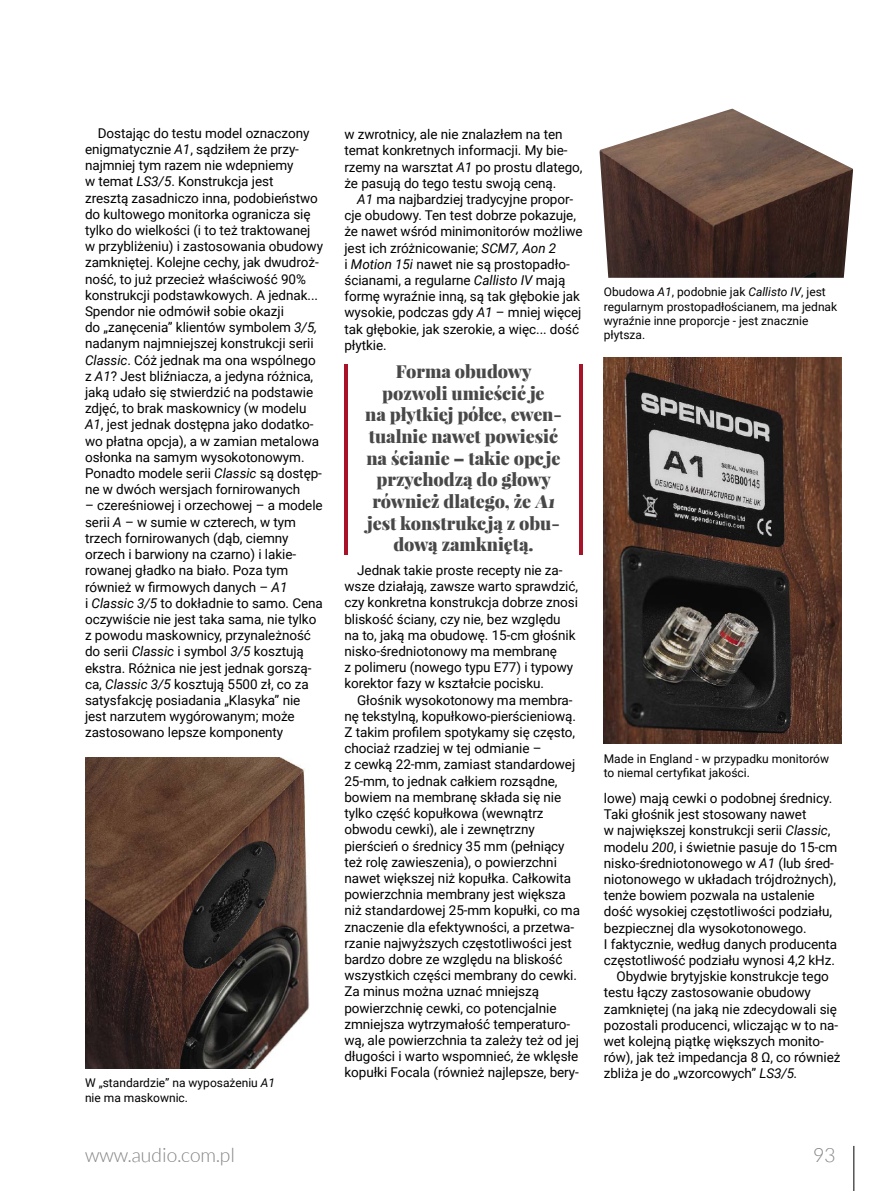
<style>
.page{position:relative;width:893px;height:1191px;background:#fff}
.page>*{position:absolute;margin:0;border:0;box-sizing:border-box;transform-origin:0 0}
.t1{font:300 19.5px "Lato";color:#858585}
.t2{font:900 18px/21.6px "Playfair Display";letter-spacing:-.005em;color:#484848;text-align:center}
.t3{font:13.5px/16.2px "Roboto";letter-spacing:-.005em;color:#000}
.t4{font:12px/14.4px "Roboto";color:#000}
.s1{font-style:italic}
</style>
<div class="page">
<hr style="left:854px;top:1145px;width:1px;height:46px;background:#000">
<hr style="left:344px;top:364px;width:4px;height:190px;background:#a9132a">
<hr style="left:579px;top:364px;width:4px;height:190px;background:#a9132a">
<img style="left:85px;top:757px;width:225px;height:311px">
<img style="left:599px;top:109px;width:254px;height:169px">
<img style="left:604px;top:358px;width:238px;height:385px">
<p class="t3" style="left:85px;top:124px;width:240px;text-indent:13px">Dostając do testu model oznaczony enigmatycznie <span class="s1">A1</span>, sądziłem że przy&shy;najmniej tym razem nie wdepniemy<br>w temat <span class="s1">LS3/5</span>. Konstrukcja jest<br>zresztą zasadniczo inna, podobieństwo do kultowego monitorka ogranicza się tylko do wielkości (i to też traktowanej w przybliżeniu) i zastosowania obudowy zamkniętej. Kolejne cechy, jak dwudroż&shy;ność, to już przecież właściwość 90% konstrukcji podstawkowych. A jednak...<br>Spendor nie odmówił sobie okazji<br>do „zanęcenia” klientów symbolem <span class="s1">3/5, </span>nadanym najmniejszej konstrukcji serii <span class="s1">Classic</span>. Cóż jednak ma ona wspólnego z <span class="s1">A1</span>? Jest bliźniacza, a jedyna różnica, jaką udało się stwierdzić na podstawie zdjęć, to brak maskownicy (w modelu <span class="s1">A1</span>, jest jednak dostępna jako dodatko&shy;wo płatna opcja), a w zamian metalowa osłonka na samym wysokotonowym.<br>Ponadto modele serii <span class="s1">Classic</span> są dostęp&shy;ne w dwóch wersjach fornirowanych</p>
<p class="t3" style="left:85px;top:497px;width:239px">– czereśniowej i orzechowej – a modele serii <span class="s1">A</span> – w sumie w czterech, w tym trzech fornirowanych (dąb, ciemny orzech i barwiony na czarno) i lakie&shy;rowanej gładko na biało. Poza tym również w firmowych danych – <span class="s1">A1<br></span>i <span class="s1">Classic 3/5</span> to dokładnie to samo. Cena oczywiście nie jest taka sama, nie tylko z powodu maskownicy, przynależność do serii <span class="s1">Classic</span> i symbol <span class="s1">3/5</span> kosztują ekstra. Różnica nie jest jednak gorszą&shy;ca, <span class="s1">Classic 3/5</span> kosztują 5500 zł, co za satysfakcję posiadania „Klasyka” nie jest narzutem wygórowanym; może zastosowano lepsze komponenty</p>
<p class="t4" style="left:85px;top:1075px;width:192px">W „standardzie” na wyposażeniu <span class="s1">A1 </span>nie ma maskownic.</p>
<p class="t3" style="left:344px;top:126px;width:240px">w zwrotnicy, ale nie znalazłem na ten temat konkretnych informacji. My bie&shy;rzemy na warsztat <span class="s1">A1</span> po prostu dlatego, że pasują do tego testu swoją ceną.</p>
<p class="t3" style="left:344px;top:191px;width:240px;text-indent:13px"><span class="s1">A1</span> ma najbardziej tradycyjne propor&shy;cje obudowy. Ten test dobrze pokazuje, że nawet wśród minimonitorów możliwe jest ich zróżnicowanie; <span class="s1">SCM7, Aon 2<br></span>i <span class="s1">Motion 15i</span> nawet nie są prostopadło&shy;ścianami, a regularne <span class="s1">Callisto IV</span> mają formę wyraźnie inną, są tak głębokie jak wysokie, podczas gdy <span class="s1">A1</span> – mniej więcej tak głębokie, jak szerokie, a więc... dość płytkie.</p>
<h2 class="t2" style="left:365px;top:360px;width:198px">Forma obudowy pozwoli umieścić je<br>na płytkiej półce, ewen&shy;tualnie nawet powiesić na ścianie – takie opcje przychodzą do głowy również dlatego, że A1 jest konstrukcją z obu&shy;dową zamkniętą.</h2>
<p class="t3" style="left:344px;top:561px;width:235px;text-indent:13px">Jednak takie proste recepty nie za&shy;wsze działają, zawsze warto sprawdzić, czy konkretna konstrukcja dobrze znosi bliskość ściany, czy nie, bez względu na to, jaką ma obudowę. 15-cm głośnik nisko-średniotonowy ma membranę<br>z polimeru (nowego typu E77) i typowy korektor fazy w kształcie pocisku.</p>
<p class="t3" style="left:344px;top:691px;width:237px;text-indent:13px">Głośnik wysokotonowy ma membra&shy;nę tekstylną, kopułkowo-pierścieniową.<br>Z takim profilem spotykamy się często, chociaż rzadziej w tej odmianie –<br>z cewką 22-mm, zamiast standardowej 25-mm, to jednak całkiem rozsądne, bowiem na membranę składa się nie tylko część kopułkowa (wewnątrz obwodu cewki), ale i zewnętrzny pierścień o średnicy 35 mm (pełniący też rolę zawieszenia), o powierzchni nawet większej niż kopułka. Całkowita powierzchnia membrany jest większa niż standardowej 25-mm kopułki, co ma znaczenie dla efektywności, a przetwa&shy;rzanie najwyższych częstotliwości jest bardzo dobre ze względu na bliskość wszystkich części membrany do cewki.<br>Za minus można uznać mniejszą powierzchnię cewki, co potencjalnie zmniejsza wytrzymałość temperaturo&shy;wą, ale powierzchnia ta zależy też od jej długości i warto wspomnieć, że wklęsłe kopułki Focala (również najlepsze, bery-</p>
<p class="t4" style="left:604px;top:284px;width:235px">Obudowa <span class="s1">A1</span>, podobnie jak <span class="s1">Callisto IV</span>, jest regularnym prostopadłościanem, ma jednak wyraźnie inne proporcje - jest znacznie płytsza.</p>
<p class="t4" style="left:604px;top:751px;width:227px">Made in England - w przypadku monitorów to niemal certyfikat jakości.</p>
<p class="t3" style="left:604px;top:789px;width:230px">lowe) mają cewki o podobnej średnicy.</p>
<p class="t3" style="left:604px;top:805px;width:204px">Taki głośnik jest stosowany nawet</p>
<p class="t3" style="left:604px;top:822px;width:228px">w największej konstrukcji serii <span class="s1">Classic</span>,</p>
<p class="t3" style="left:604px;top:838px;width:235px">modelu <span class="s1">200</span>, i świetnie pasuje do 15-cm</p>
<p class="t3" style="left:604px;top:854px;width:232px">nisko-średniotonowego w <span class="s1">A1</span> (lub śred-</p>
<p class="t3" style="left:604px;top:870px;width:234px">niotonowego w układach trójdrożnych),</p>
<p class="t3" style="left:604px;top:886px;width:212px">tenże bowiem pozwala na ustalenie</p>
<p class="t3" style="left:604px;top:903px;width:230px">dość wysokiej częstotliwości podziału,</p>
<p class="t3" style="left:604px;top:919px;width:204px">bezpiecznej dla wysokotonowego.</p>
<p class="t3" style="left:604px;top:935px;width:235px">I faktycznie, według danych producenta</p>
<p class="t3" style="left:604px;top:951px;width:233px">częstotliwość podziału wynosi 4,2 kHz.</p>
<p class="t3" style="left:617px;top:967px;width:214px">Obydwie brytyjskie konstrukcje tego</p>
<p class="t3" style="left:604px;top:984px;width:209px">testu łączy zastosowanie obudowy</p>
<p class="t3" style="left:604px;top:1000px;width:235px">zamkniętej (na jaką nie zdecydowali się</p>
<p class="t3" style="left:604px;top:1016px;width:236px">pozostali producenci, wliczając w to na-</p>
<p class="t3" style="left:604px;top:1032px;width:222px">wet kolejną piątkę większych monito-</p>
<p class="t3" style="left:604px;top:1048px;width:238px">rów), jak też impedancja 8 Ω, co również</p>
<p class="t3" style="left:604px;top:1065px;width:195px">zbliża je do „wzorcowych” <span class="s1">LS3/5.</span></p>
<h1 class="t1" style="left:85px;top:1144px;width:151px">www.audio.com.pl</h1>
<h1 class="t1" style="left:813px;top:1144px;width:24px">93</h1>
</div>
